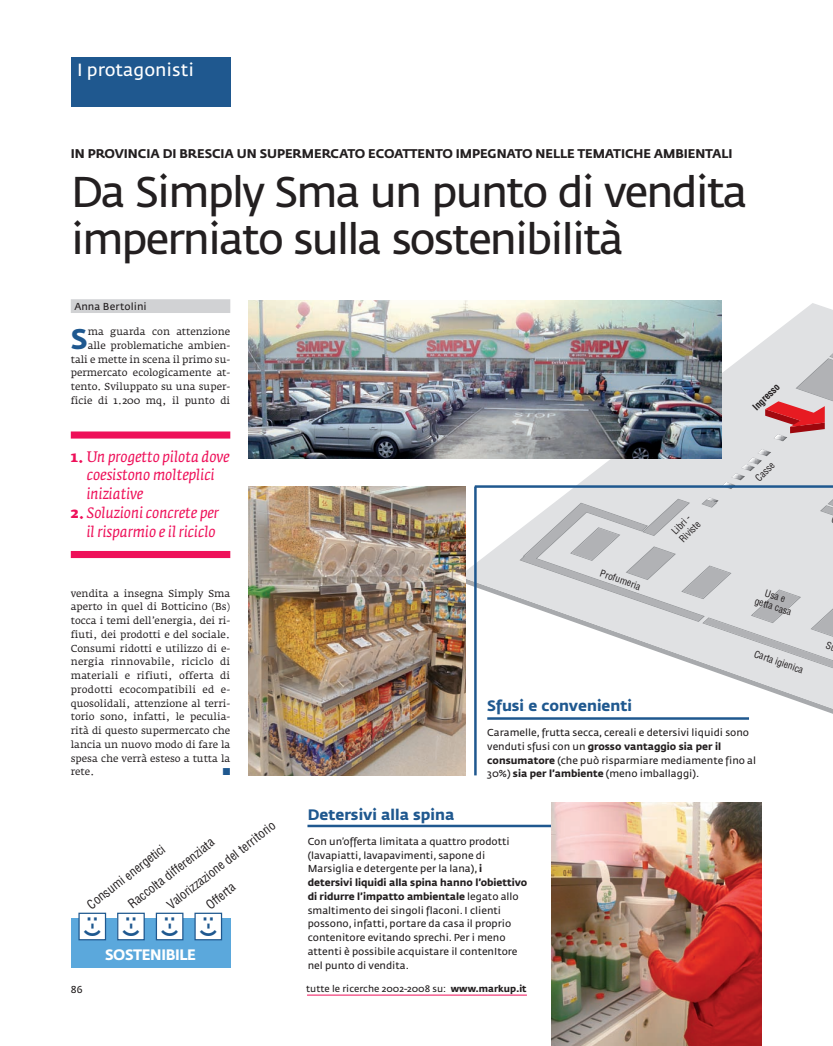
<style>
.page{position:relative;width:833px;height:1046px;background:#fff}
.page>*{position:absolute;margin:0;border:0;box-sizing:border-box;transform-origin:0 0}
.t1{font:42.5px/47.5px "Fedra Sans";letter-spacing:-.055em;color:#231f20}
.t2{font:700 28.38px "Fedra Sans";color:#1f588f}
.t3{font:17.5px "Fedra Sans";color:#fff}
.t4{font:700 16.62px "Fedra Sans";color:#1f588f}
.t5{font:italic 15px/18.8px "Fedra Serif A";color:#ee1059}
.t6{font:700 15px "Fedra Sans";color:#1f588f}
.t7{font:700 15px "Fedra Sans";letter-spacing:-.025em;color:#fff;scale:.96 1}
.t8{font:700 12.5px "Fedra Sans";letter-spacing:-.005em;color:#231f20}
.t9{font:condensed 12.5px "Helvetica";color:#231f20}
.t10{font:10px/13.8px "Fedra Sans";color:#231f20}
.t11{font:10px/13.8px "Fedra Serif A";color:#231f20;text-align:right}
.t12{font:10px "Zapf Dingbats";color:#1f588f}
.t13{font:condensed 9.62px/10.8px "Helvetica";color:#231f20}
.t14{font:700 condensed 9.62px "Helvetica";color:#231f20}
.t15{font:9.38px "Fedra Sans";color:#231f20}
.s1{font-weight:700;font-style:normal}
.s2{font-weight:700}
</style>
<div class="page">
<svg style="left:459px;top:303px;width:374px;height:545px"></svg>
<svg style="left:519px;top:497px;width:314px;height:185px"></svg>
<svg style="left:721px;top:323px;width:112px;height:166px;background:#d9d0d2"></svg>
<img style="left:248px;top:486px;width:218px;height:289px">
<div style="left:71px;top:57px;width:159px;height:49px;background:#1f588f"></div>
<div style="left:71px;top:299px;width:159px;height:14px;background:#d1d2d4"></div>
<div style="left:71px;top:918px;width:159px;height:49px;background:#5ba8dc"></div>
<div style="left:79px;top:913px;width:26px;height:26px;background:#fff"></div>
<div style="left:78px;top:912px;width:28px;height:28px;border:1px solid #1f588f"></div>
<div style="left:118px;top:913px;width:26px;height:26px;background:#fff"></div>
<div style="left:117px;top:912px;width:28px;height:28px;border:1px solid #1f588f"></div>
<div style="left:156px;top:913px;width:27px;height:26px;background:#fff"></div>
<div style="left:156px;top:912px;width:27px;height:28px;border:1px solid #1f588f"></div>
<div style="left:195px;top:913px;width:26px;height:26px;background:#fff"></div>
<div style="left:194px;top:912px;width:28px;height:28px;border:1px solid #1f588f"></div>
<div style="left:71px;top:431px;width:159px;height:7px;background:#ee1059"></div>
<div style="left:71px;top:551px;width:159px;height:7px;background:#ee1059"></div>
<img style="left:248px;top:300px;width:473px;height:159px">
<hr style="left:475px;top:485px;width:358px;height:2px;background:#1f588f">
<hr style="left:307px;top:824px;width:262px;height:3px;background:#1f588f">
<hr style="left:487px;top:717px;width:262px;height:2px;background:#1f588f">
<hr style="left:474px;top:486px;width:2px;height:289px;background:#1f588f">
<img style="left:552px;top:802px;width:209px;height:243px">
<hr style="left:307px;top:994px;width:220px;height:1px;background:#ee1059">
<h3 class="t3" style="left:77px;top:63px;width:118px">I protagonisti</h3>
<p class="t8" style="left:71px;top:148px;width:663px">IN PROVINCIA DI BRESCIA UN SUPERMERCATO ECOATTENTO IMPEGNATO NELLE TEMATICHE AMBIENTALI</p>
<h1 class="t1" style="left:71px;top:171px;width:678px">Da Simply Sma un punto di vendita imperniato sulla sostenibilità</h1>
<p class="t10" style="left:74px;top:300px;width:74px">Anna Bertolini</p>
<h2 class="t2" style="left:71px;top:327px;width:18px">S</h2>
<p class="t11" style="left:71px;top:325px;width:161px">ma guarda con attenzione alle problematiche ambien&shy;tali e mette in scena il primo su&shy;permercato ecologicamente at&shy;tento. Sviluppato su una super&shy;ficie di 1.200 mq, il punto di</p>
<h3 class="t5" style="left:87px;top:448px;width:144px;text-indent:-16px"><span class="s1">1.</span> Un progetto pilota dove coesistono molteplici iniziative</h3>
<h3 class="t5" style="left:71px;top:504px;width:150px;text-align:right"><span class="s1">2.</span> Soluzioni concrete per il risparmio e il riciclo</h3>
<p class="t11" style="left:71px;top:587px;width:161px;text-align:justify">vendita a insegna Simply Sma aperto in quel di Botticino (Bs) tocca i temi dell’energia, dei ri&shy;fiuti, dei prodotti e del sociale.<br>Consumi ridotti e utilizzo di e&shy;nergia rinnovabile, riciclo di materiali e rifiuti, offerta di prodotti ecocompatibili ed e&shy;quosolidali, attenzione al terri&shy;torio sono, infatti, le peculia&shy;rità di questo supermercato che lancia un nuovo modo di fare la spesa che verrà esteso a tutta la rete.</p>
<p class="t12" style="left:223px;top:767px;width:9px">■</p>
<p class="t9" style="left:166px;top:902px;width:135px;rotate:-38deg">Valorizzazione del territorio</p>
<p class="t9" style="left:127px;top:901px;width:107px;rotate:-38deg">Raccolta differenziata</p>
<p class="t9" style="left:86px;top:902px;width:97px;rotate:-38deg">Consumi energetici</p>
<p class="t9" style="left:205px;top:902px;width:35px;rotate:-38deg">Offerta</p>
<h3 class="t4" style="left:100px;top:915px;width:23px;rotate:90deg">:-)</h3>
<h3 class="t4" style="left:139px;top:915px;width:23px;rotate:90deg">:-)</h3>
<h3 class="t4" style="left:177px;top:915px;width:23px;rotate:90deg">:-)</h3>
<h3 class="t4" style="left:216px;top:915px;width:23px;rotate:90deg">:-)</h3>
<h3 class="t7" style="left:105px;top:948px;width:96px">SOSTENIBILE</h3>
<p class="t14" style="left:751px;top:406px;width:35px;rotate:-45deg">Ingresso</p>
<p class="t13" style="left:602px;top:568px;width:44px;rotate:19deg">Profumeria</p>
<p class="t13" style="left:670px;top:529px;width:27px;rotate:-46deg">Libri -<br>Riviste</p>
<h3 class="t6" style="left:487px;top:699px;width:146px">Sfusi e convenienti</h3>
<p class="t13" style="left:754px;top:476px;width:24px;rotate:-45deg">Casse</p>
<p class="t13" style="left:760px;top:585px;width:40px;text-indent:7px;rotate:18deg">Usa gett casa</p>
<p class="t13" style="left:756px;top:649px;width:53px;rotate:19deg">Carta igienica</p>
<h3 class="t6" style="left:308px;top:808px;width:148px">Detersivi alla spina</h3>
<p class="t10" style="left:487px;top:726px;width:270px">Caramelle, frutta secca, cereali e detersivi liquidi sono venduti sfusi con un <span class="s2">grosso vantaggio sia per il consumatore</span> (che può risparmiare mediamente fino al 30%) <span class="s2">sia per l’ambiente</span> (meno imballaggi).</p>
<p class="t10" style="left:308px;top:835px;width:221px">Con un’offerta limitata a quattro prodotti (lavapiatti, lavapavimenti, sapone di Marsiglia e detergente per la lana), <span class="s2">i detersivi liquidi alla spina hanno l’obiettivo di ridurre l’impatto ambientale</span> legato allo smaltimento dei singoli flaconi. I clienti possono, infatti, portare da casa il proprio contenitore evitando sprechi. Per i meno attenti è possibile acquistare il contenItore nel punto di vendita.</p>
<p class="t10" style="left:71px;top:983px;width:13px">86</p>
<p class="t15" style="left:306px;top:984px;width:222px">tutte le ricerche 2002-2008 su: <span class="s2">www.markup.it</span></p>
</div>
